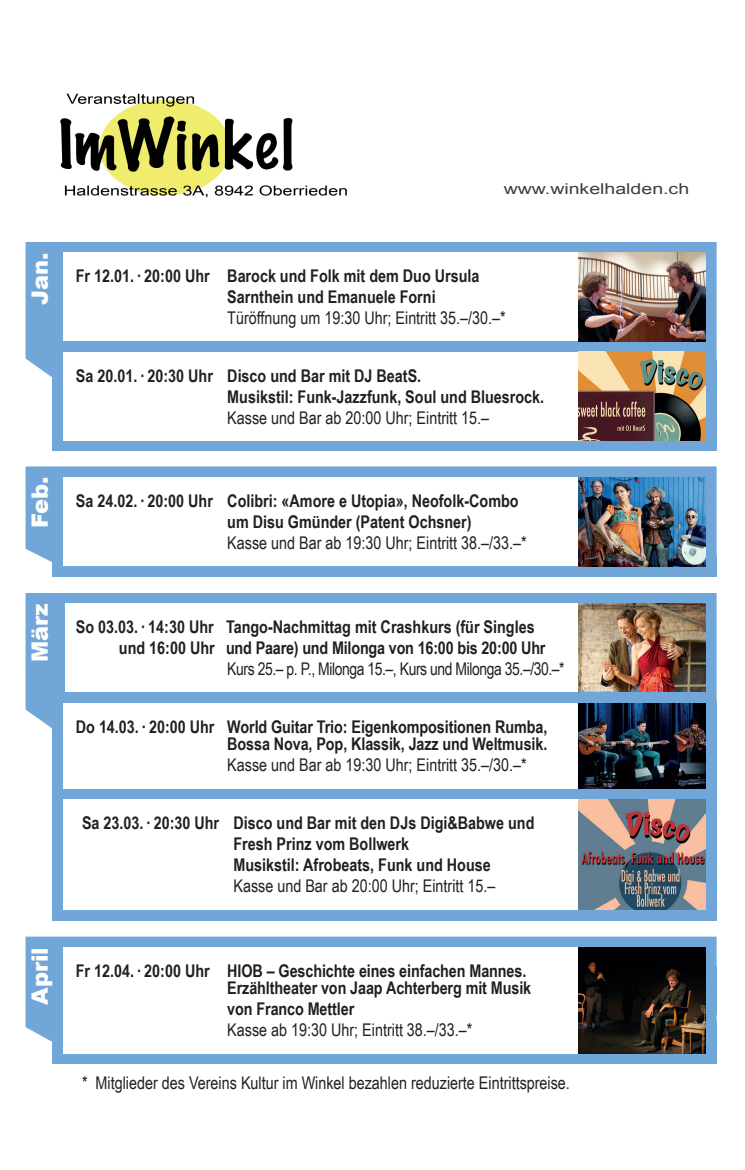
<style>
.page{position:relative;width:745px;height:1170px;background:#fff}
.page>*{position:absolute;margin:0;border:0;box-sizing:border-box;transform-origin:0 0}
.t1{font:900 22.5px "Arial";color:#fff}
.t2{font:700 17.5px/21px "Arial Narrow";color:#231f20}
.t3{font:17.5px "Arial Narrow";color:#231f20}
.t4{font:17.5px "Arial Narrow";letter-spacing:-.025em;color:#231f20}
.t5{font:15px "Arial";color:#3e3e3f;scale:1.3 1}
</style>
<div class="page">
<svg style="left:52px;top:1046px;width:664px;height:17px;background:#82add7"></svg>
<div style="left:26px;top:593px;width:690px;height:135px;background:#71a6d9"></div>
<div style="left:26px;top:242px;width:690px;height:135px;background:#71a6d9"></div>
<div style="left:52px;top:360px;width:664px;height:91px;background:#71a6d9"></div>
<div style="left:63px;top:252px;width:574px;height:89px;background:#fff"></div>
<img style="left:578px;top:252px;width:127px;height:89px">
<div style="left:63px;top:352px;width:574px;height:88px;background:#fff"></div>
<img style="left:578px;top:352px;width:127px;height:88px">
<svg style="left:26px;top:466px;width:690px;height:96px;background:#76a9da"></svg>
<div style="left:52px;top:556px;width:664px;height:21px;background:#71a6d9"></div>
<div style="left:52px;top:700px;width:664px;height:220px;background:#71a6d9"></div>
<div style="left:65px;top:603px;width:574px;height:88px;background:#fff"></div>
<img style="left:578px;top:603px;width:127px;height:88px">
<div style="left:63px;top:703px;width:576px;height:85px;background:#fff"></div>
<img style="left:578px;top:703px;width:127px;height:85px">
<div style="left:63px;top:477px;width:574px;height:89px;background:#fff"></div>
<img style="left:578px;top:477px;width:127px;height:89px">
<svg style="left:26px;top:936px;width:690px;height:110px;background:#79abdb"></svg>
<div style="left:63px;top:946px;width:574px;height:106px;background:#fff"></div>
<img style="left:578px;top:946px;width:127px;height:106px">
<div style="left:63px;top:799px;width:574px;height:110px;background:#fff"></div>
<img style="left:60px;top:93px;width:287px;height:105px">
<img style="left:578px;top:799px;width:127px;height:110px">
<p class="t1" style="left:23px;top:305px;width:54px;rotate:-90deg">Jan.</p>
<p class="t1" style="left:23px;top:528px;width:53px;rotate:-90deg">Feb.</p>
<p class="t1" style="left:23px;top:662px;width:60px;rotate:-90deg">März</p>
<p class="t1" style="left:23px;top:1005px;width:59px;rotate:-90deg">April</p>
<p class="t5" style="left:503px;top:179px;width:144px">www.winkelhalden.ch</p>
<p class="t2" style="left:227px;top:265px;width:253px;text-indent:-151px">Fr 12.01. · 20:00 Uhr Barock und Folk mit dem Duo Ursula<br>Sarnthein und Emanuele Forni</p>
<p class="t3" style="left:227px;top:305px;width:280px">Türöffnung um 19:30 Uhr; Eintritt 35.–/30.–*</p>
<p class="t2" style="left:227px;top:364px;width:318px;text-indent:-151px">Sa 20.01. · 20:30 Uhr Disco und Bar mit DJ BeatS.<br>Musikstil: Funk-Jazzfunk, Soul und Bluesrock.</p>
<p class="t3" style="left:227px;top:404px;width:263px">Kasse und Bar ab 20:00 Uhr; Eintritt 15.–</p>
<p class="t2" style="left:227px;top:489px;width:293px;text-indent:-151px">Sa 24.02. · 20:00 Uhr Colibri: «Amore e Utopia», Neofolk-Combo um Disu Gmünder (Patent Ochsner)</p>
<p class="t3" style="left:227px;top:530px;width:301px">Kasse und Bar ab 19:30 Uhr; Eintritt 38.–/33.–*</p>
<p class="t2" style="left:119px;top:615px;width:428px;text-indent:-43px">So 03.03. · 14:30 Uhr Tango-Nachmittag mit Crashkurs (für Singles und 16:00 Uhr und Paare) und Milonga von 16:00 bis 20:00 Uhr</p>
<p class="t4" style="left:227px;top:655px;width:338px">Kurs 25.– p. P., Milonga 15.–, Kurs und Milonga 35.–/30.–*</p>
<p class="t2" style="left:76px;top:717px;width:472px;line-height:17.5px;text-align:right">Do 14.03. · 20:00 Uhr World Guitar Trio: Eigenkompositionen Rumba,<br>Bossa Nova, Pop, Klassik, Jazz und Weltmusik.</p>
<p class="t3" style="left:227px;top:752px;width:301px">Kasse und Bar ab 19:30 Uhr; Eintritt 35.–/30.–*</p>
<p class="t2" style="left:233px;top:811px;width:302px;text-indent:-151px">Sa 23.03. · 20:30 Uhr Disco und Bar mit den DJs Digi&amp;Babwe und<br>Fresh Prinz vom Bollwerk<br>Musikstil: Afrobeats, Funk und House</p>
<p class="t3" style="left:233px;top:873px;width:263px">Kasse und Bar ab 20:00 Uhr; Eintritt 15.–</p>
<p class="t2" style="left:76px;top:960px;width:456px;line-height:17.5px;text-align:right">Fr 12.04. · 20:00 Uhr HIOB – Geschichte eines einfachen Mannes.<br>Erzähltheater von Jaap Achterberg mit Musik</p>
<p class="t2" style="left:227px;top:997px;width:128px">von Franco Mettler</p>
<p class="t3" style="left:227px;top:1017px;width:246px">Kasse ab 19:30 Uhr; Eintritt 38.–/33.–*</p>
<p class="t3" style="left:82px;top:1069px;width:489px">* Mitglieder des Vereins Kultur im Winkel bezahlen reduzierte Eintrittspreise.</p>
</div>
